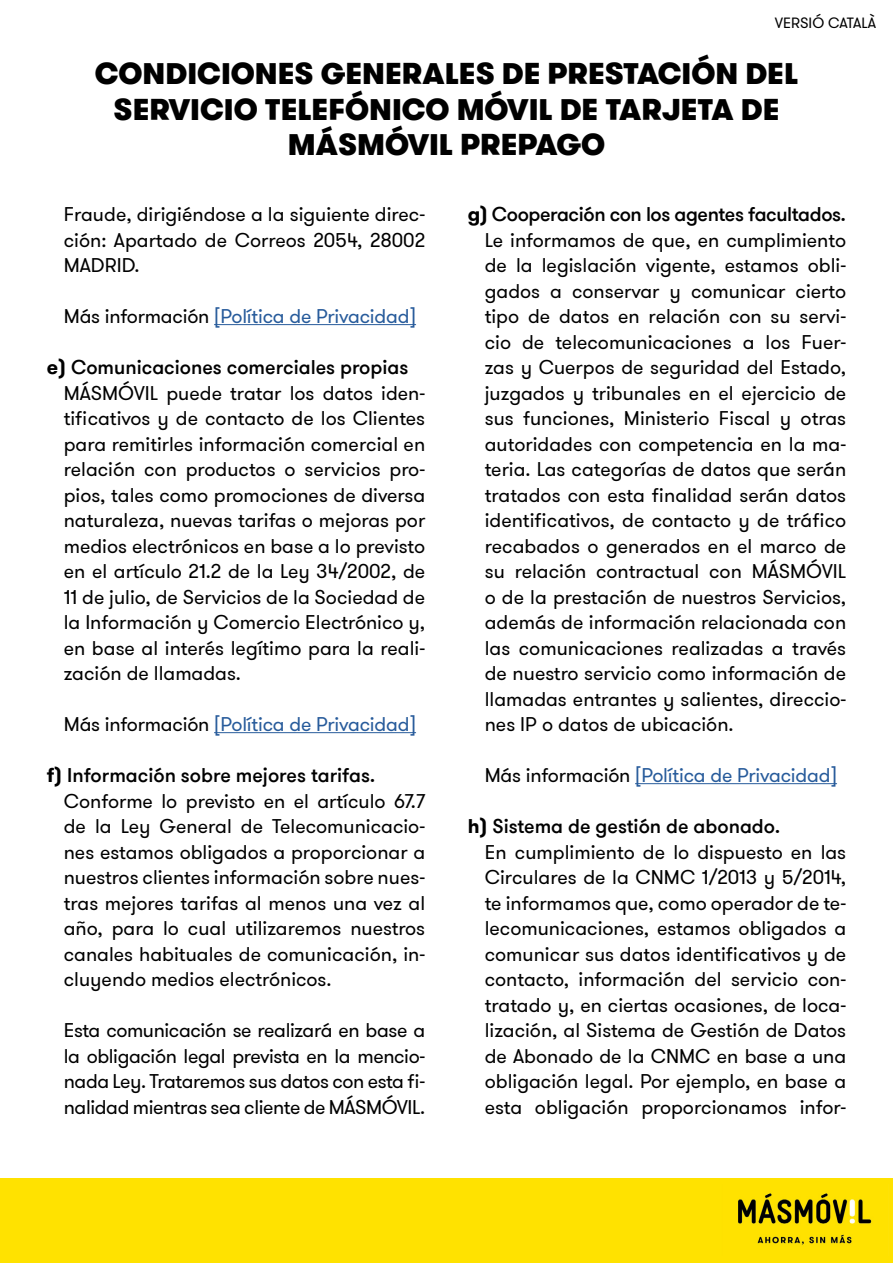
<style>
.page{position:relative;width:893px;height:1263px;background:#fff}
.page>*{position:absolute;margin:0;border:0;box-sizing:border-box;transform-origin:0 0}
.t1{font:900 29.7px/35.5px "GT Walsheim Pro";color:#000;text-align:center}
.t2{font:19.8px/25.5px "GT Walsheim Pro";color:#000;text-align:justify}
.t3{font:19.8px "GT Walsheim Pro";letter-spacing:-.01em;color:#275b9b}
.t4{font:14.85px "GT Walsheim Pro";color:#000}
.s1{color:#000}
.s2{font-weight:700}
.s3{font-weight:500}
</style>
<div class="page">
<div style="left:0;top:1178px;width:893px;height:85px;background:#ffe200"></div>
<img style="left:738px;top:1193px;width:134px;height:52px">
<hr style="left:214px;top:324px;width:202px;height:1px;background:#275b9b">
<hr style="left:214px;top:732px;width:202px;height:1px;background:#275b9b">
<hr style="left:635px;top:783px;width:202px;height:1px;background:#275b9b">
<p class="t4" style="left:775px;top:13px;width:103px">VERSIÓ CATALÀ</p>
<h1 class="t1" style="left:95px;top:56px;width:705px">CONDICIONES GENERALES DE PRESTACIÓN DEL<br>SERVICIO TELEFÓNICO MÓVIL DE TARJETA DE<br>MÁSMÓVIL PREPAGO</h1>
<p class="t2" style="left:64px;top:202px;width:363px">Fraude, dirigiéndose a la siguiente direc&shy;ción: Apartado de Correos 2054, 28002<br>MADRID.</p>
<p class="t3" style="left:64px;top:304px;width:354px"><span class="s1">Más información</span> [Política de Privacidad]</p>
<p class="t2" style="left:64px;top:355px;width:363px;text-align:left;text-indent:-17px"><span class="s2">e)</span> <span class="s3">Comunicaciones comerciales propias </span>MÁSMÓVIL puede tratar los datos iden&shy;tificativos y de contacto de los Clientes para remitirles información comercial en relación con productos o servicios pro&shy;pios, tales como promociones de diversa naturaleza, nuevas tarifas o mejoras por medios electrónicos en base a lo previsto en el artículo 21.2 de la Ley 34/2002, de 11 de julio, de Servicios de la Sociedad de la Información y Comercio Electrónico y, en base al interés legítimo para la reali&shy;zación de llamadas.</p>
<p class="t3" style="left:64px;top:712px;width:354px"><span class="s1">Más información</span> [Política de Privacidad]</p>
<p class="t2" style="left:64px;top:763px;width:363px;text-align:left;text-indent:-17px"><span class="s2">f)</span> <span class="s3">Información sobre mejores tarifas.<br></span>Conforme lo previsto en el artículo 67.7 de la Ley General de Telecomunicacio&shy;nes estamos obligados a proporcionar a nuestros clientes información sobre nues&shy;tras mejores tarifas al menos una vez al año, para lo cual utilizaremos nuestros canales habituales de comunicación, in&shy;cluyendo medios electrónicos.</p>
<p class="t2" style="left:64px;top:1018px;width:363px">Esta comunicación se realizará en base a la obligación legal prevista en la mencio&shy;nada Ley. Trataremos sus datos con esta fi&shy;nalidad mientras sea cliente de MÁSMÓVIL.</p>
<p class="t2" style="left:485px;top:202px;width:363px;text-indent:-17px"><span class="s2">g)</span> <span class="s3">Cooperación con los agentes facultados.<br></span>Le informamos de que, en cumplimiento de la legislación vigente, estamos obli&shy;gados a conservar y comunicar cierto tipo de datos en relación con su servi&shy;cio de telecomunicaciones a los Fuer&shy;zas y Cuerpos de seguridad del Estado, juzgados y tribunales en el ejercicio de sus funciones, Ministerio Fiscal y otras autoridades con competencia en la ma&shy;teria. Las categorías de datos que serán tratados con esta finalidad serán datos identificativos, de contacto y de tráfico recabados o generados en el marco de su relación contractual con MÁSMÓVIL o de la prestación de nuestros Servicios, además de información relacionada con las comunicaciones realizadas a través de nuestro servicio como información de llamadas entrantes y salientes, direccio&shy;nes IP o datos de ubicación.</p>
<p class="t3" style="left:485px;top:763px;width:354px"><span class="s1">Más información</span> [Política de Privacidad]</p>
<p class="t2" style="left:485px;top:814px;width:363px;text-align:left;text-indent:-17px"><span class="s2">h)</span> <span class="s3">Sistema de gestión de abonado.<br></span>En cumplimiento de lo dispuesto en las Circulares de la CNMC 1/2013 y 5/2014, te informamos que, como operador de te&shy;lecomunicaciones, estamos obligados a comunicar sus datos identificativos y de contacto, información del servicio con&shy;tratado y, en ciertas ocasiones, de loca&shy;lización, al Sistema de Gestión de Datos de Abonado de la CNMC en base a una obligación legal. Por ejemplo, en base a esta obligación proporcionamos infor-</p>
</div>
